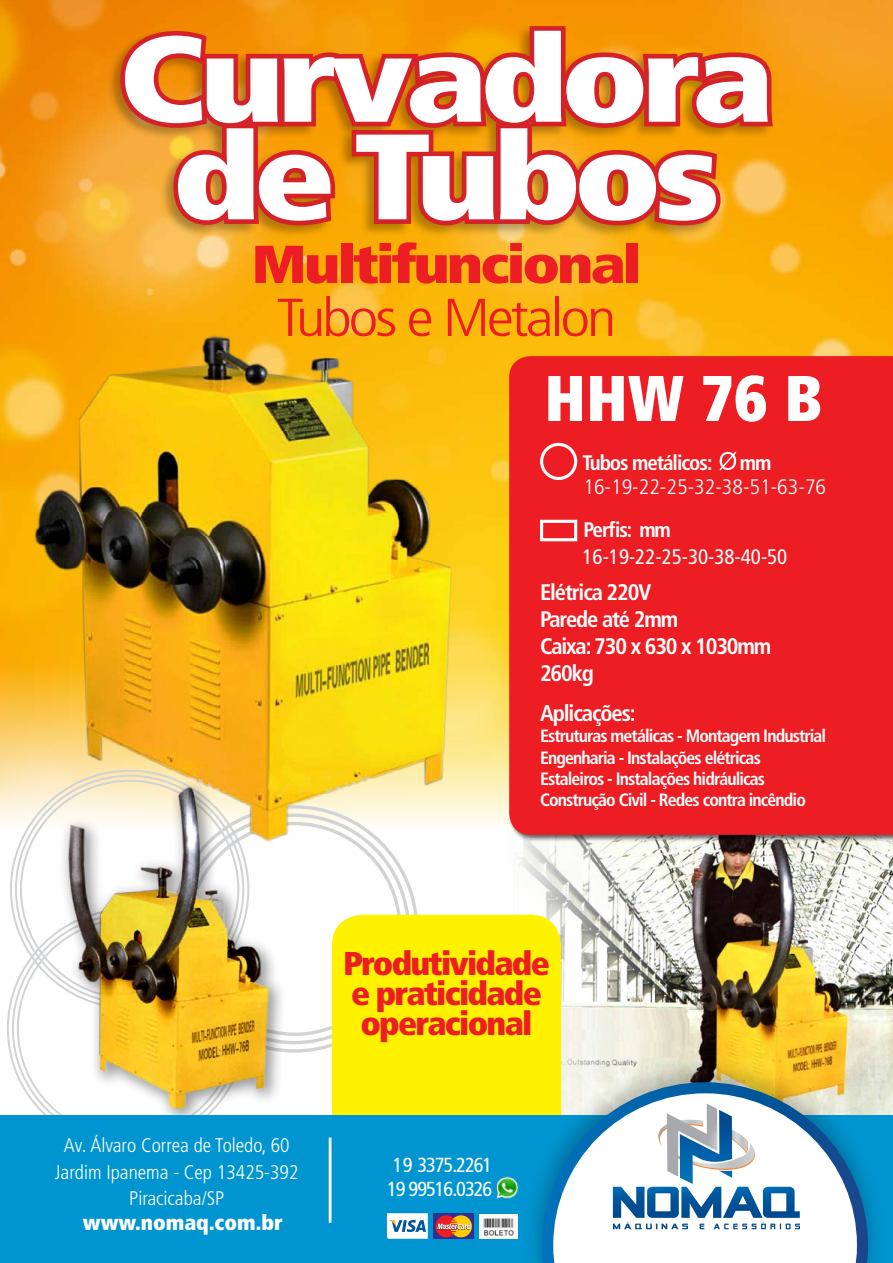
<style>
.page{position:relative;width:893px;height:1263px;background:#fff}
.page>*{position:absolute;margin:0;border:0;box-sizing:border-box;transform-origin:0 0}
.t1{font:900 condensed 121.35px/97.5px "Frutiger";letter-spacing:-.05em;color:#fff;text-align:center;scale:1.22 1}
.t2{font:900 condensed 64.35px "Frutiger";color:#fff}
.t3{font:900 condensed 53.25px "Frutiger";letter-spacing:-.05em;color:#ed1d24;scale:1.2 1}
.t4{font:300 condensed 53.25px "Frutiger";letter-spacing:-.05em;color:#ed1d24;scale:1.2 1}
.t5{font:900 condensed 33px/30px "Frutiger";letter-spacing:-.05em;color:#ed1d24;scale:1.05 1}
.t6{font:700 condensed 22.65px "Frutiger";letter-spacing:-.05em;color:#fff}
.t7{font:700 condensed 22.5px/27px "Frutiger";letter-spacing:-.05em;color:#fff}
.t8{font:900 condensed 21.45px "Frutiger";color:#fff}
.t9{font:700 condensed 21px "Frutiger";letter-spacing:-.05em;color:#fff}
.t10{font:300 condensed 21px "Frutiger";color:#fff;scale:1.05 1}
.t11{font:condensed 21px "Frutiger";color:#fff}
.t12{font:condensed 20.4px/24.5px "Frutiger";letter-spacing:-.05em;color:#fff}
.t13{font:300 condensed 19.8px/26.2px "Frutiger";color:#fff;text-align:center}
.t14{font:700 condensed 17.85px/21.5px "Frutiger";letter-spacing:-.05em;color:#fff}
</style>
<div class="page">
<img style="left:0;top:0;width:893px;height:889px">
<img style="left:507px;top:709px;width:386px;height:406px">
<img style="left:26px;top:850px;width:308px;height:265px">
<div style="left:332px;top:915px;width:229px;height:200px;background:#fff200"></div>
<div style="left:509px;top:356px;width:384px;height:479px;background:#ed1d24"></div>
<svg style="left:538px;top:518px;width:41px;height:25px"></svg>
<svg style="left:719px;top:452px;width:17px;height:18px"></svg>
<div style="left:540px;top:443px;width:37px;height:37px;border:3px solid #fff;border-radius:50%"></div>
<div style="left:160px;top:122px;width:561px;height:116px;background:#000;opacity:.28"></div>
<svg style="left:116px;top:21px;width:662px;height:209px"></svg>
<div style="left:0;top:1115px;width:893px;height:148px;background:#0095d0"></div>
<div style="left:521px;top:1054px;width:365px;height:209px;background:#000;opacity:.24"></div>
<svg style="left:542px;top:1082px;width:326px;height:181px"></svg>
<svg style="left:613px;top:1103px;width:187px;height:126px"></svg>
<hr style="left:329px;top:1137px;width:2px;height:86px;background:#fff">
<img style="left:496px;top:1177px;width:22px;height:22px">
<div style="left:433px;top:1213px;width:41px;height:26px;background:#2e3092"></div>
<svg style="left:435px;top:1215px;width:37px;height:22px"></svg>
<svg style="left:387px;top:1213px;width:41px;height:26px"></svg>
<img style="left:479px;top:1214px;width:38px;height:24px">
<img style="left:0;top:302px;width:474px;height:548px">
<h1 class="t1" style="left:119px;top:30px;width:539px">Curvadora de Tubos</h1>
<h3 class="t3" style="left:251px;top:232px;width:327px">Multifuncional</h3>
<h3 class="t4" style="left:276px;top:287px;width:285px">Tubos e Metalon</h3>
<h2 class="t2" style="left:544px;top:359px;width:280px">HHW 76 B</h2>
<p class="t9" style="left:583px;top:451px;width:131px">Tubos metálicos:</p>
<p class="t9" style="left:740px;top:451px;width:33px">mm</p>
<p class="t10" style="left:583px;top:475px;width:233px">16-19-22-25-32-38-51-63-76</p>
<p class="t9" style="left:583px;top:517px;width:89px">Perfis: mm</p>
<p class="t11" style="left:583px;top:545px;width:206px">16-19-22-25-30-38-40-50</p>
<p class="t7" style="left:540px;top:579px;width:233px">Elétrica 220V<br>Parede até 2mm<br>Caixa: 730 x 630 x 1030mm<br>260kg</p>
<p class="t6" style="left:540px;top:699px;width:97px">Aplicações:</p>
<p class="t14" style="left:540px;top:725px;width:288px">Estruturas metálicas - Montagem Industrial Engenharia - Instalações elétricas Estaleiros - Instalações hidráulicas Construção Civil - Redes contra incêndio</p>
<p class="t13" style="left:55px;top:1133px;width:245px">Av. Álvaro Correa de Toledo, 60<br>Jardim Ipanema - Cep 13425-392<br>Piracicaba/SP</p>
<p class="t8" style="left:83px;top:1210px;width:201px">www.nomaq.com.br</p>
<h3 class="t5" style="left:343px;top:948px;width:199px">Produtividade e praticidade operacional</h3>
<p class="t12" style="left:387px;top:1153px;width:107px">19 3375.2261<br>19 99516.0326</p>
</div>
